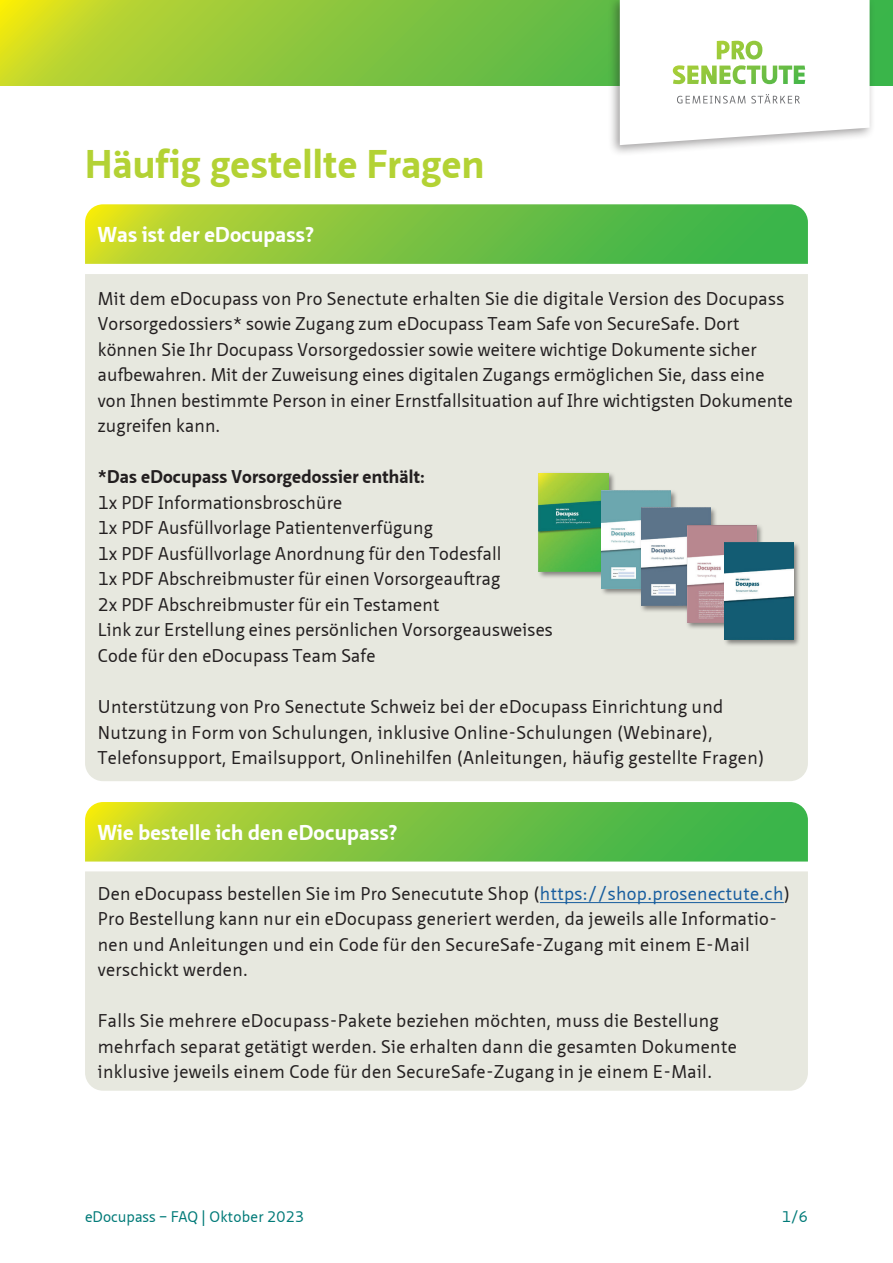
<style>
.page{position:relative;width:893px;height:1263px;background:#fff}
.page>*{position:absolute;margin:0;border:0;box-sizing:border-box;transform-origin:0 0}
.t1{font:700 39px "Neue Sans Pro";letter-spacing:.01em;color:#b3d234}
.t2{font:700 21px "Neue Sans Pro";letter-spacing:.01em;color:#fff}
.t3{font:18px/25.5px "Neue Sans Pro";letter-spacing:.02em;color:#231f20}
.t4{font:700 18px "Neue Sans Pro";letter-spacing:.01em;color:#231f20}
.t5{font:15px "Neue Sans Pro";color:#007a78}
.s1{color:#175d9e}
</style>
<div class="page">
<svg style="left:0;top:0;width:893px;height:85px;background:#8ec73b"></svg>
<div style="left:608px;top:0;width:268px;height:157px;background:#231f20;opacity:.43"></div>
<svg style="left:620px;top:0;width:250px;height:145px"></svg>
<img style="left:673px;top:41px;width:132px;height:43px">
<div style="left:85px;top:274px;width:723px;height:507px;background:#e7e8df"></div>
<svg style="left:85px;top:204px;width:723px;height:60px;background:#7ac341"></svg>
<div style="left:537px;top:471px;width:78px;height:108px;background:#231f20;opacity:.51"></div>
<img style="left:539px;top:473px;width:69px;height:98px">
<div style="left:600px;top:489px;width:79px;height:106px;background:#231f20;opacity:.51"></div>
<img style="left:602px;top:491px;width:69px;height:97px">
<div style="left:640px;top:506px;width:78px;height:107px;background:#231f20;opacity:.51"></div>
<img style="left:641px;top:508px;width:69px;height:97px">
<div style="left:686px;top:523px;width:78px;height:107px;background:#231f20;opacity:.51"></div>
<img style="left:687px;top:525px;width:69px;height:98px">
<div style="left:723px;top:541px;width:78px;height:106px;background:#231f20;opacity:.51"></div>
<img style="left:725px;top:542px;width:69px;height:98px">
<div style="left:85px;top:871px;width:723px;height:220px;background:#e7e8df"></div>
<svg style="left:85px;top:802px;width:723px;height:59px;background:#79c240"></svg>
<hr style="left:540px;top:902px;width:244px;height:1px;background:#175d9e">
<h1 class="t1" style="left:85px;top:139px;width:401px">Häufig gestellte Fragen</h1>
<p class="t2" style="left:98px;top:221px;width:218px">Was ist der eDocupass?</p>
<p class="t3" style="left:98px;top:285px;width:697px">Mit dem eDocupass von Pro Senectute erhalten Sie die digitale Version des Docupass Vorsorgedossiers* sowie Zugang zum eDocupass Team Safe von SecureSafe. Dort können Sie Ihr Docupass Vorsorgedossier sowie weitere wichtige Dokumente sicher aufbewahren. Mit der Zuweisung eines digitalen Zugangs ermöglichen Sie, dass eine von Ihnen bestimmte Person in einer Ernstfallsituation auf Ihre wichtigsten Dokumente zugreifen kann.</p>
<p class="t4" style="left:98px;top:465px;width:329px">*Das eDocupass Vorsorgedossier enthält:</p>
<p class="t3" style="left:98px;top:489px;width:457px">1x PDF Informationsbroschüre<br>1x PDF Ausfüllvorlage Patientenverfügung<br>1x PDF Ausfüllvorlage Anordnung für den Todesfall<br>1x PDF Abschreibmuster für einen Vorsorgeauftrag<br>2x PDF Abschreibmuster für ein Testament<br>Link zur Erstellung eines persönlichen Vorsorgeausweises Code für den eDocupass Team Safe</p>
<p class="t3" style="left:98px;top:694px;width:668px">Unterstützung von Pro Senectute Schweiz bei der eDocupass Einrichtung und<br>Nutzung in Form von Schulungen, inklusive Online-Schulungen (Webinare),<br>Telefonsupport, Emailsupport, Onlinehilfen (Anleitungen, häufig gestellte Fragen)</p>
<p class="t2" style="left:98px;top:818px;width:301px">Wie bestelle ich den eDocupass?</p>
<p class="t3" style="left:98px;top:880px;width:694px">Den eDocupass bestellen Sie im Pro Senecutute Shop (<span class="s1">https://shop.prosenectute.ch</span>)<br>Pro Bestellung kann nur ein eDocupass generiert werden, da jeweils alle Informatio&shy;nen und Anleitungen und ein Code für den SecureSafe-Zugang mit einem E-Mail verschickt werden.</p>
<p class="t3" style="left:98px;top:1008px;width:640px">Falls Sie mehrere eDocupass-Pakete beziehen möchten, muss die Bestellung mehrfach separat getätigt werden. Sie erhalten dann die gesamten Dokumente inklusive jeweils einem Code für den SecureSafe-Zugang in je einem E-Mail.</p>
<p class="t5" style="left:85px;top:1207px;width:221px">eDocupass – FAQ | Oktober 2023</p>
<p class="t5" style="left:782px;top:1207px;width:28px">1/6</p>
</div>
